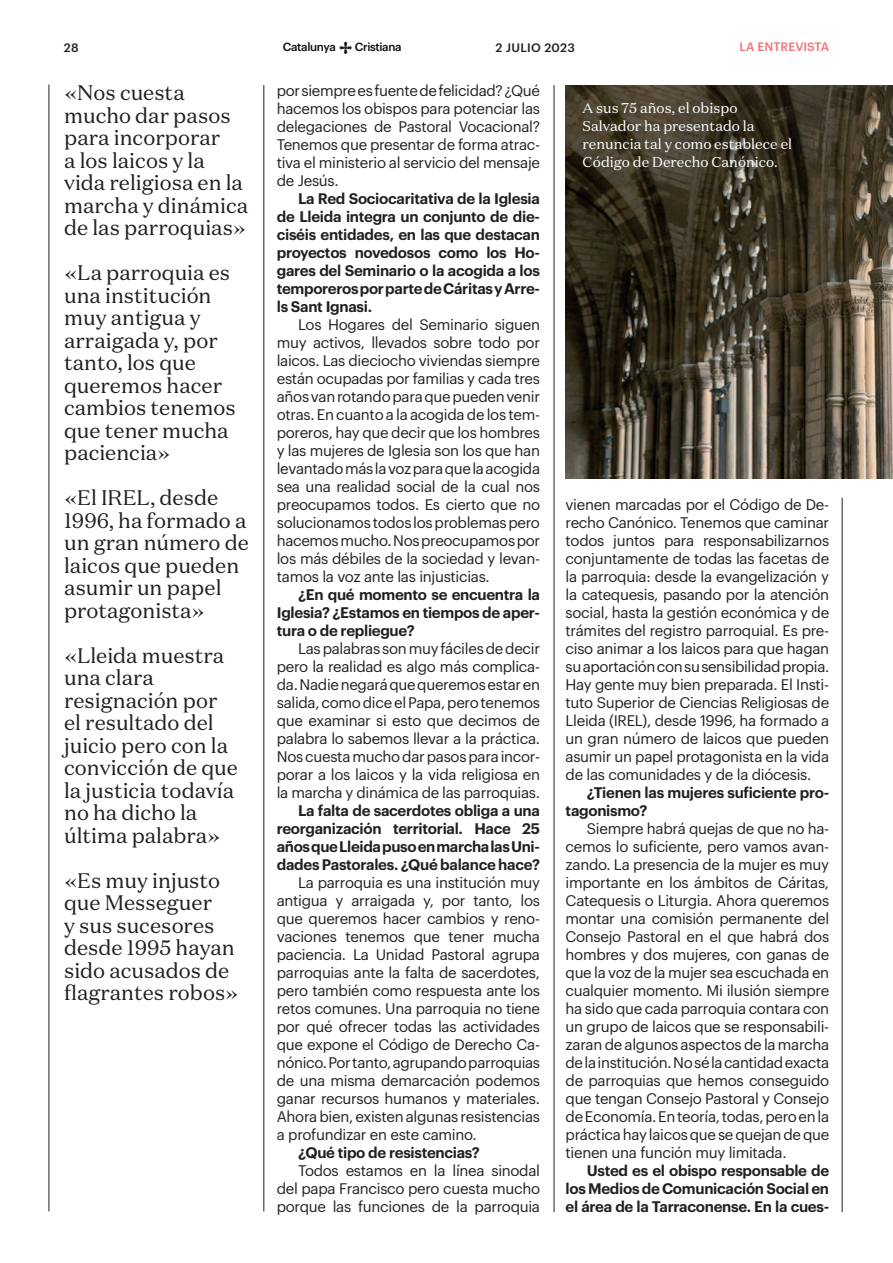
<style>
.page{position:relative;width:893px;height:1263px;background:#fff}
.page>*{position:absolute;margin:0;border:0;box-sizing:border-box;transform-origin:0 0}
.t1{font:21px/22.5px "Domaine Text";color:#231f20}
.t2{font:15px/18px "Graphik";letter-spacing:-.02em;color:#231f20;text-align:justify}
.t3{font:600 15px/18px "Graphik";letter-spacing:-.02em;color:#231f20;text-align:justify}
.t4{font:14.25px/18px "Domaine Text";color:#fff}
.t5{font:500 12px "Graphik";letter-spacing:.025em;color:#231f20}
.t6{font:500 12px "Graphik";color:#f27278}
.t7{font:500 11.55px "Graphik";letter-spacing:-.03em;color:#07090c}
</style>
<div class="page">
<svg style="left:339px;top:42px;width:13px;height:12px"></svg>
<hr style="left:49px;top:85px;width:1px;height:1126px;background:#231f20">
<hr style="left:264px;top:85px;width:1px;height:1126px;background:#231f20">
<hr style="left:554px;top:85px;width:1px;height:1127px;background:#231f20">
<hr style="left:842px;top:498px;width:1px;height:714px;background:#231f20">
<img style="left:566px;top:85px;width:327px;height:393px">
<p class="t5" style="left:64px;top:38px;width:16px">28</p>
<p class="t7" style="left:283px;top:38px;width:54px">Catalunya</p>
<p class="t7" style="left:355px;top:38px;width:48px">Cristiana</p>
<p class="t5" style="left:495px;top:38px;width:81px">2 JULIO 2023</p>
<p class="t6" style="left:740px;top:38px;width:91px">LA ENTREVISTA</p>
<h1 class="t1" style="left:64px;top:81px;width:185px">«Nos cuesta mucho dar pasos para incorporar<br>a los laicos y la vida religiosa en la marcha y dinámica de las parroquias»</h1>
<h1 class="t1" style="left:64px;top:261px;width:173px">«La parroquia es una institución muy antigua y arraigada y, por tanto, los que queremos hacer cambios tenemos que tener mucha paciencia»</h1>
<h1 class="t1" style="left:64px;top:486px;width:186px">«El IREL, desde<br>1996, ha formado a un gran número de laicos que pueden asumir un papel protagonista»</h1>
<h1 class="t1" style="left:64px;top:644px;width:175px">«Lleida muestra una clara resignación por el resultado del juicio pero con la convicción de que la justicia todavía no ha dicho la última palabra»</h1>
<h1 class="t1" style="left:64px;top:869px;width:176px">«Es muy injusto que Messeguer<br>y sus sucesores desde 1995 hayan sido acusados de flagrantes robos»</h1>
<p class="t2" style="left:277px;top:80px;width:265px">por siempre es fuente de felicidad? ¿Qué hacemos los obispos para potenciar las delegaciones de Pastoral Vocacional?<br>Tenemos que presentar de forma atrac&shy;tiva el ministerio al servicio del mensaje de Jesús.</p>
<p class="t3" style="left:277px;top:188px;width:265px;text-indent:21px">La Red Sociocaritativa de la Iglesia de Lleida integra un conjunto de die&shy;ciséis entidades, en las que destacan proyectos novedosos como los Ho&shy;gares del Seminario o la acogida a los temporeros por parte de Cáritas y Arre&shy;ls Sant Ignasi.</p>
<p class="t2" style="left:277px;top:314px;width:265px;text-indent:21px">Los Hogares del Seminario siguen muy activos, llevados sobre todo por laicos. Las dieciocho viviendas siempre están ocupadas por familias y cada tres años van rotando para que pueden venir otras. En cuanto a la acogida de los tem&shy;poreros, hay que decir que los hombres y las mujeres de Iglesia son los que han levantado más la voz para que la acogida sea una realidad social de la cual nos preocupamos todos. Es cierto que no solucionamos todos los problemas pero hacemos mucho. Nos preocupamos por los más débiles de la sociedad y levan&shy;tamos la voz ante las injusticias.</p>
<p class="t3" style="left:277px;top:584px;width:265px;text-indent:21px">¿En qué momento se encuentra la Iglesia? ¿Estamos en tiempos de aper&shy;tura o de repliegue?</p>
<p class="t2" style="left:277px;top:638px;width:265px;text-indent:21px">Las palabras son muy fáciles de decir pero la realidad es algo más complica&shy;da. Nadie negará que queremos estar en salida, como dice el Papa, pero tenemos que examinar si esto que decimos de palabra lo sabemos llevar a la práctica.<br>Nos cuesta mucho dar pasos para incor&shy;porar a los laicos y la vida religiosa en la marcha y dinámica de las parroquias.</p>
<p class="t3" style="left:277px;top:800px;width:265px;text-indent:21px">La falta de sacerdotes obliga a una reorganización territorial. Hace 25 años que Lleida puso en marcha las Uni&shy;dades Pastorales. ¿Qué balance hace?</p>
<p class="t2" style="left:277px;top:872px;width:265px;text-indent:21px">La parroquia es una institución muy antigua y arraigada y, por tanto, los que queremos hacer cambios y reno&shy;vaciones tenemos que tener mucha paciencia. La Unidad Pastoral agrupa parroquias ante la falta de sacerdotes, pero también como respuesta ante los retos comunes. Una parroquia no tiene por qué ofrecer todas las actividades que expone el Código de Derecho Ca&shy;nónico. Por tanto, agrupando parroquias de una misma demarcación podemos ganar recursos humanos y materiales.<br>Ahora bien, existen algunas resistencias a profundizar en este camino.</p>
<p class="t3" style="left:298px;top:1142px;width:183px">¿Qué tipo de resistencias?</p>
<p class="t2" style="left:277px;top:1160px;width:265px;text-indent:21px">Todos estamos en la línea sinodal del papa Francisco pero cuesta mucho porque las funciones de la parroquia</p>
<p class="t4" style="left:583px;top:98px;width:211px">A sus 75 años, el obispo<br>Salvador ha presentado la renuncia tal y como establece el<br>Código de Derecho Canónico.</p>
<p class="t2" style="left:566px;top:494px;width:265px">vienen marcadas por el Código de De&shy;recho Canónico. Tenemos que caminar todos juntos para responsabilizarnos conjuntamente de todas las facetas de la parroquia: desde la evangelización y la catequesis, pasando por la atención social, hasta la gestión económica y de trámites del registro parroquial. Es pre&shy;ciso animar a los laicos para que hagan su aportación con su sensibilidad propia.<br>Hay gente muy bien preparada. El Insti&shy;tuto Superior de Ciencias Religiosas de Lleida (IREL), desde 1996, ha formado a un gran número de laicos que pueden asumir un papel protagonista en la vida de las comunidades y de la diócesis.</p>
<p class="t3" style="left:566px;top:782px;width:265px;text-indent:21px">¿Tienen las mujeres suficiente pro&shy;tagonismo?</p>
<p class="t2" style="left:566px;top:818px;width:265px;text-indent:21px">Siempre habrá quejas de que no ha&shy;cemos lo suficiente, pero vamos avan&shy;zando. La presencia de la mujer es muy importante en los ámbitos de Cáritas, Catequesis o Liturgia. Ahora queremos montar una comisión permanente del Consejo Pastoral en el que habrá dos hombres y dos mujeres, con ganas de que la voz de la mujer sea escuchada en cualquier momento. Mi ilusión siempre ha sido que cada parroquia contara con un grupo de laicos que se responsabili&shy;zaran de algunos aspectos de la marcha de la institución. No sé la cantidad exacta de parroquias que hemos conseguido que tengan Consejo Pastoral y Consejo de Economía. En teoría, todas, pero en la práctica hay laicos que se quejan de que tienen una función muy limitada.</p>
<p class="t3" style="left:566px;top:1160px;width:265px;text-indent:21px">Usted es el obispo responsable de los Medios de Comunicación Social en el área de la Tarraconense. En la cues-</p>
</div>
